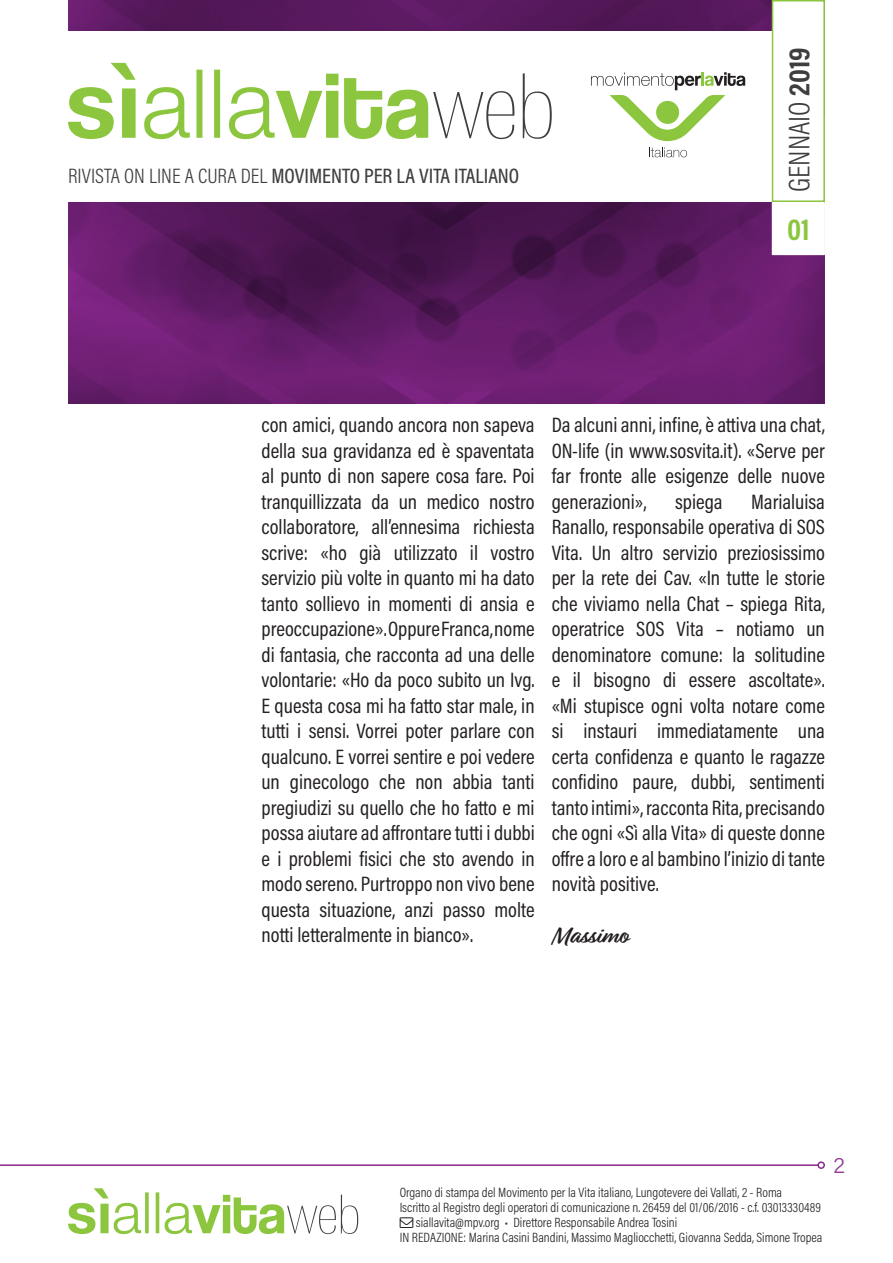
<style>
.page{position:relative;width:893px;height:1263px;background:#fff}
.page>*{position:absolute;margin:0;border:0;box-sizing:border-box;transform-origin:0 0}
.t1{font:300 30px "Acumin Pro Cond";color:#3e3e3f}
.t2{font:700 30px "Acumin Pro Cond";color:#8bc63e}
.t3{font:700 25.5px "Relation";color:#231f20}
.t4{font:300 22.5px "Acumin Pro";color:#903e97}
.t5{font:21px/25.5px "Acumin Pro Cond";color:#231f20;text-align:justify}
.t6{font:500 21px "Acumin Pro Cond";color:#3e3e3f}
.t7{font:300 13.5px "Acumin Pro Cond";color:#231f20}
.s1{font-weight:300}
.s2{font-weight:700}
</style>
<div class="page">
<img style="left:68px;top:0;width:757px;height:404px">
<div style="left:0;top:32px;width:808px;height:170px;background:#fff"></div>
<svg style="left:68px;top:63px;width:484px;height:76px"></svg>
<svg style="left:591px;top:72px;width:154px;height:69px"></svg>
<svg style="left:649px;top:147px;width:38px;height:10px"></svg>
<svg style="left:68px;top:1188px;width:290px;height:46px"></svg>
<hr style="left:0;top:1164px;width:818px;height:2px;background:#88278e">
<div style="left:817px;top:1161px;width:8px;height:8px;border:2px solid #88278e;border-radius:50%"></div>
<div style="left:772px;top:1px;width:52px;height:200px;background:#fff"></div>
<div style="left:772px;top:0;width:53px;height:202px;border:2px solid #8bc63e"></div>
<div style="left:772px;top:203px;width:52px;height:51px;background:#fff"></div>
<p class="t6" style="left:68px;top:162px;width:453px"><span class="s1">RIVISTA ON LINE A CURA DEL</span> MOVIMENTO PER LA VITA ITALIANO</p>
<h1 class="t1" style="left:780px;top:192px;width:146px;rotate:-90deg">GENNAIO <span class="s2">2019</span></h1>
<h1 class="t2" style="left:787px;top:209px;width:24px">01</h1>
<p class="t5" style="left:261px;top:412px;width:275px">con amici, quando ancora non sapeva della sua gravidanza ed è spaventata al punto di non sapere cosa fare. Poi tranquillizzata da un medico nostro collaboratore, all’ennesima richiesta scrive: «ho già utilizzato il vostro servizio più volte in quanto mi ha dato tanto sollievo in momenti di ansia e preoccupazione». Oppure Franca, nome di fantasia, che racconta ad una delle volontarie: «Ho da poco subito un Ivg.<br>E questa cosa mi ha fatto star male, in tutti i sensi. Vorrei poter parlare con qualcuno. E vorrei sentire e poi vedere un ginecologo che non abbia tanti pregiudizi su quello che ho fatto e mi possa aiutare ad affrontare tutti i dubbi e i problemi fisici che sto avendo in modo sereno. Purtroppo non vivo bene questa situazione, anzi passo molte notti letteralmente in bianco».</p>
<p class="t5" style="left:552px;top:412px;width:275px">Da alcuni anni, infine, è attiva una chat, ON-life (in www.sosvita.it). «Serve per far fronte alle esigenze delle nuove generazioni»,</p>
<p class="t5" style="left:552px;top:488px;width:275px;text-indent:199px">Marialuisa Ranallo, responsabile operativa di SOS Vita. Un altro servizio preziosissimo per la rete dei Cav. «In tutte le storie che viviamo nella Chat – spiega Rita, operatrice SOS Vita – notiamo un denominatore comune: la solitudine e il bisogno di essere ascoltate». «Mi stupisce ogni volta notare come si instauri immediatamente una certa confidenza e quanto le ragazze confidino paure, dubbi, sentimenti tanto intimi», racconta Rita, precisando che ogni «Sì alla Vita» di queste donne offre a loro e al bambino l’inizio di tante novità positive.</p>
<p class="t3" style="left:552px;top:920px;width:78px">Massimo</p>
<p class="t5" style="left:675px;top:488px;width:49px">spiega</p>
<p class="t7" style="left:400px;top:1183px;width:384px">Organo di stampa del Movimento per la Vita italiano, Lungotevere dei Vallati, 2 - Roma</p>
<p class="t7" style="left:400px;top:1198px;width:423px">Iscritto al Registro degli operatori di comunicazione n. 26459 del 01/06/2016 - c.f. 03013330489</p>
<p class="t7" style="left:416px;top:1213px;width:263px">siallavita@mpv.org • Direttore Responsabile Andrea Tosini</p>
<p class="t7" style="left:400px;top:1228px;width:424px">IN REDAZIONE: Marina Casini Bandini, Massimo Magliocchetti, Giovanna Sedda, Simone Tropea</p>
<p class="t4" style="left:833px;top:1150px;width:13px">2</p>
</div>
